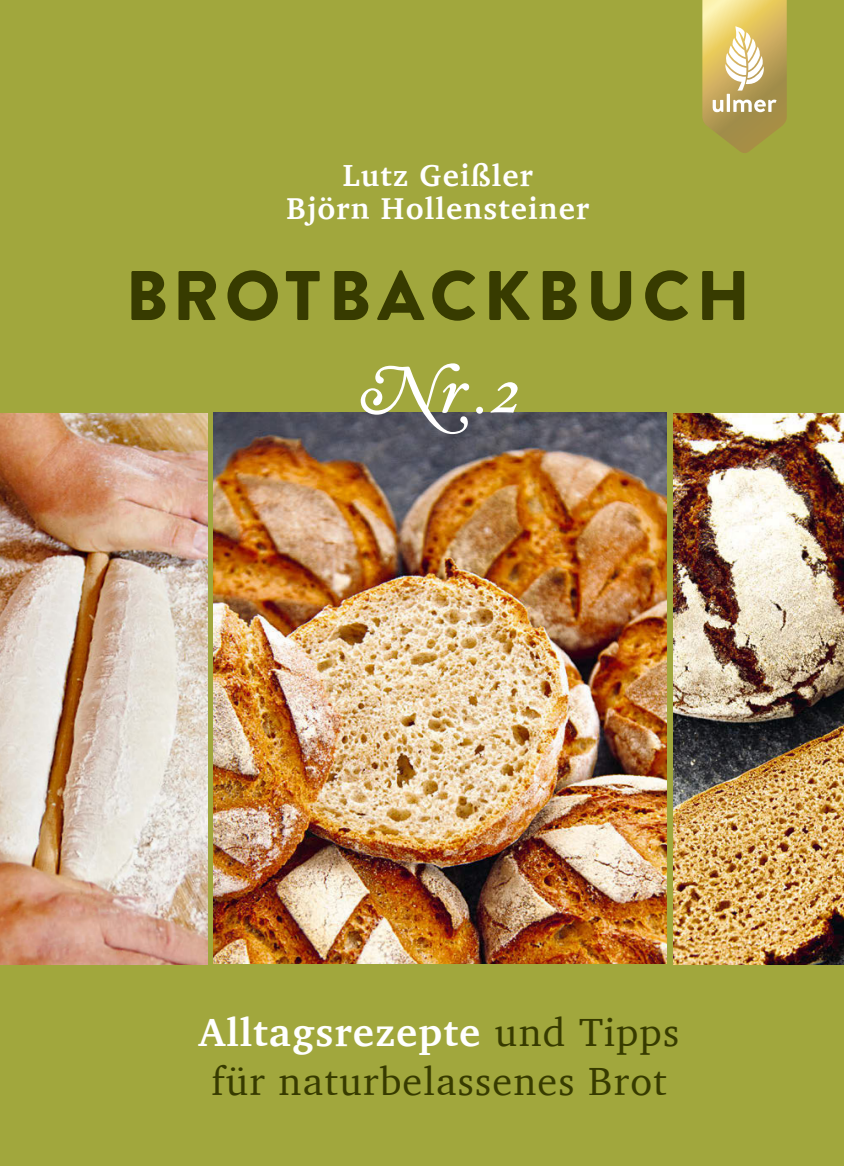
<style>
.page{position:relative;width:844px;height:1166px;background:#fff}
.page>*{position:absolute;margin:0;border:0;box-sizing:border-box;transform-origin:0 0}
.t1{font:900 70px "Brandon Grotesque";letter-spacing:.09em;color:#373b00}
.t2{font:40.25px/49px "Charter";letter-spacing:.03em;color:#373b00;text-align:center}
.t3{font:700 30.8px/32.4px "Charter";letter-spacing:.04em;color:#fff;text-align:center}
.s1{font-weight:700;color:#fff}
</style>
<div class="page">
<div style="left:0;top:0;width:843px;height:1166px;background:#a1a73d"></div>
<img style="left:213px;top:413px;width:453px;height:551px">
<img style="left:673px;top:413px;width:170px;height:551px">
<img style="left:0;top:413px;width:207px;height:551px">
<svg style="left:702px;top:0;width:84px;height:153px;background:#cbb86e"></svg>
<svg style="left:360px;top:363px;width:157px;height:71px"></svg>
<p class="t3" style="left:286px;top:159px;width:304px">Lutz Geißler<br>Björn Hollensteiner</p>
<h1 class="t1" style="left:125px;top:246px;width:626px">BROTBACKBUCH</h1>
<p class="t2" style="left:199px;top:1007px;width:481px"><span class="s1">Alltagsrezepte</span> und Tipps für naturbelassenes Brot</p>
</div>
